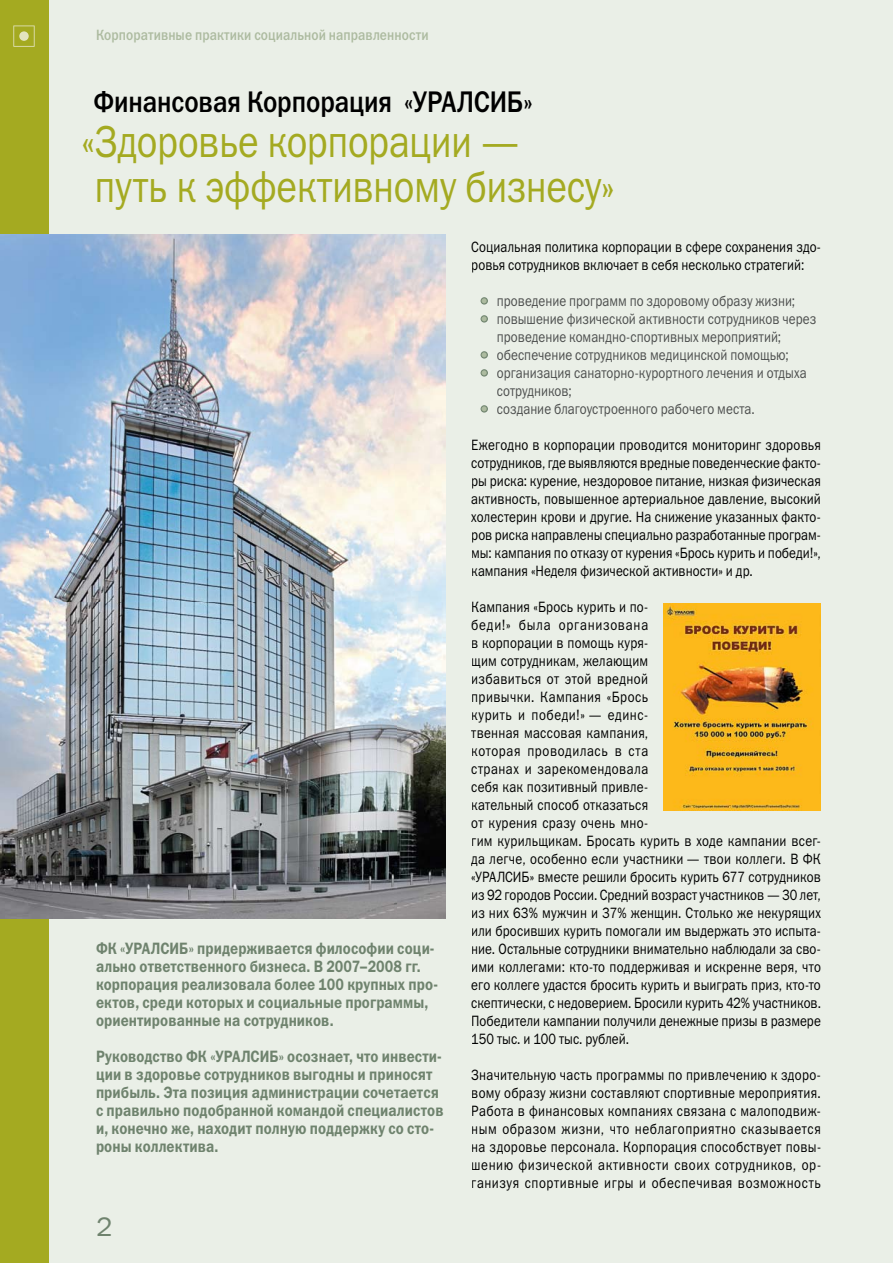
<style>
.page{position:relative;width:893px;height:1263px;background:#eaefe7}
.page>*{position:absolute;margin:0;border:0;box-sizing:border-box;transform-origin:0 0}
.t1{font:45px/45px "Franklin Gothic Book C";letter-spacing:-.01em;color:#a4aa21;scale:.85 1}
.t2{font:30px "Franklin Gothic Medium C";letter-spacing:-.005em;color:#000;scale:.85 1}
.t3{font:27px "Franklin Gothic Book C";color:#6f836e}
.t4{font:16.5px/18px "Franklin Gothic Demi C";letter-spacing:.005em;color:#6f836e;scale:.85 1}
.t5{font:15px/18px "Franklin Gothic Book C";letter-spacing:.015em;color:#000;scale:.85 1}
.t6{font:15px/18px "Franklin Gothic Book C";letter-spacing:.005em;color:#4d4f4e;scale:.85 1}
.t7{font:15px "Franklin Gothic Medium C";letter-spacing:.005em;color:#adbba0;scale:.85 1}
.s1{color:#adbba0}
</style>
<div class="page">
<div style="left:0;top:0;width:48px;height:1263px;background:#a4aa21"></div>
<div style="left:481px;top:297px;width:7px;height:8px;border:2px solid #6f836e;border-radius:50%"></div>
<div style="left:481px;top:315px;width:7px;height:8px;border:2px solid #6f836e;border-radius:50%"></div>
<div style="left:481px;top:351px;width:7px;height:8px;border:2px solid #6f836e;border-radius:50%"></div>
<div style="left:481px;top:369px;width:7px;height:8px;border:2px solid #6f836e;border-radius:50%"></div>
<div style="left:481px;top:405px;width:7px;height:8px;border:2px solid #6f836e;border-radius:50%"></div>
<img style="left:0;top:234px;width:446px;height:684px">
<img style="left:663px;top:603px;width:158px;height:207px">
<svg style="left:13px;top:26px;width:22px;height:21px"></svg>
<div style="left:19px;top:31px;width:10px;height:10px;background:#e3e4be;border-radius:50%"></div>
<p class="t7" style="left:96px;top:27px;width:393px">Корпоративные практики социальной направленности</p>
<h2 class="t2" style="left:93px;top:85px;width:518px">Финансовая Корпорация «УРАЛСИБ»</h2>
<h1 class="t1" style="left:82px;top:119px;width:629px">« Здоровье корпорации —<br>путь к эффективному бизнесу»</h1>
<p class="t4" style="left:96px;top:939px;width:403px">ФК «УРАЛСИБ» придерживается философии соци&shy;ально ответственного бизнеса. В 2007–2008 гг. корпорация реализовала более 100 крупных про&shy;ектов, среди которых и социальные программы, ориентированные на сотрудников.</p>
<p class="t4" style="left:96px;top:1047px;width:411px">Руководство ФК «УРАЛСИБ» осознает, что инвести&shy;ции в здоровье сотрудников выгодны и приносят прибыль. Эта позиция администрации сочетается с правильно подобранной командой специалистов и, конечно же, находит полную поддержку со сто&shy;роны коллектива.</p>
<h3 class="t3" style="left:96px;top:1211px;width:18px">2</h3>
<p class="t5" style="left:471px;top:238px;width:413px">Социальная политика корпорации в сфере сохранения здо&shy;ровья сотрудников включает в себя несколько стратегий:</p>
<p class="t6" style="left:480px;top:292px;width:373px"><span class="s1">•</span> проведение программ по здоровому образу жизни;</p>
<p class="t6" style="left:497px;top:310px;width:377px;text-indent:-17px"><span class="s1">•</span> повышение физической активности сотрудников через проведение командно-спортивных мероприятий;</p>
<p class="t6" style="left:480px;top:346px;width:365px"><span class="s1">•</span> обеспечение сотрудников медицинской помощью;</p>
<p class="t6" style="left:497px;top:364px;width:366px;text-indent:-17px"><span class="s1">•</span> организация санаторно-курортного лечения и отдыха сотрудников;</p>
<p class="t6" style="left:480px;top:400px;width:325px"><span class="s1">•</span> создание благоустроенного рабочего места.</p>
<p class="t5" style="left:471px;top:436px;width:413px;text-align:justify">Ежегодно в корпорации проводится мониторинг здоровья сотрудников, где выявляются вредные поведенческие факто&shy;ры риска: курение, нездоровое питание, низкая физическая активность, повышенное артериальное давление, высокий холестерин крови и другие. На снижение указанных факто&shy;ров риска направлены специально разработанные програм&shy;мы: кампания по отказу от курения «Брось курить и победи!», кампания «Неделя физической активности» и др.</p>
<p class="t5" style="left:471px;top:598px;width:413px">Кампания «Брось курить и по-<br>беди!» была организована<br>в корпорации в помощь куря-<br>щим сотрудникам, желающим<br>избавиться от этой вредной<br>привычки. Кампания «Брось<br>курить и победи!» — единс-<br>твенная массовая кампания,<br>которая проводилась в ста<br>странах и зарекомендовала<br>себя как позитивный привле-<br>кательный способ отказаться<br>от курения сразу очень мно-<br>гим курильщикам. Бросать курить в ходе кампании всег&shy;да легче, особенно если участники — твои коллеги. В ФК «УРАЛСИБ» вместе решили бросить курить 677 сотрудников из 92 городов России. Средний возраст участников — 30 лет, из них 63% мужчин и 37% женщин. Столько же некурящих или бросивших курить помогали им выдержать это испыта&shy;ние. Остальные сотрудники внимательно наблюдали за сво&shy;ими коллегами: кто-то поддерживая и искренне веря, что его коллеге удастся бросить курить и выиграть приз, кто-то скептически, с недоверием. Бросили курить 42% участников.<br>Победители кампании получили денежные призы в размере 150 тыс. и 100 тыс. рублей.</p>
<p class="t5" style="left:471px;top:1066px;width:413px;text-align:justify">Значительную часть программы по привлечению к здоро&shy;вому образу жизни составляют спортивные мероприятия.<br>Работа в финансовых компаниях связана с малоподвиж&shy;ным образом жизни, что неблагоприятно сказывается на здоровье персонала. Корпорация способствует повы&shy;шению физической активности своих сотрудников, ор&shy;ганизуя спортивные игры и обеспечивая возможность</p>
</div>
